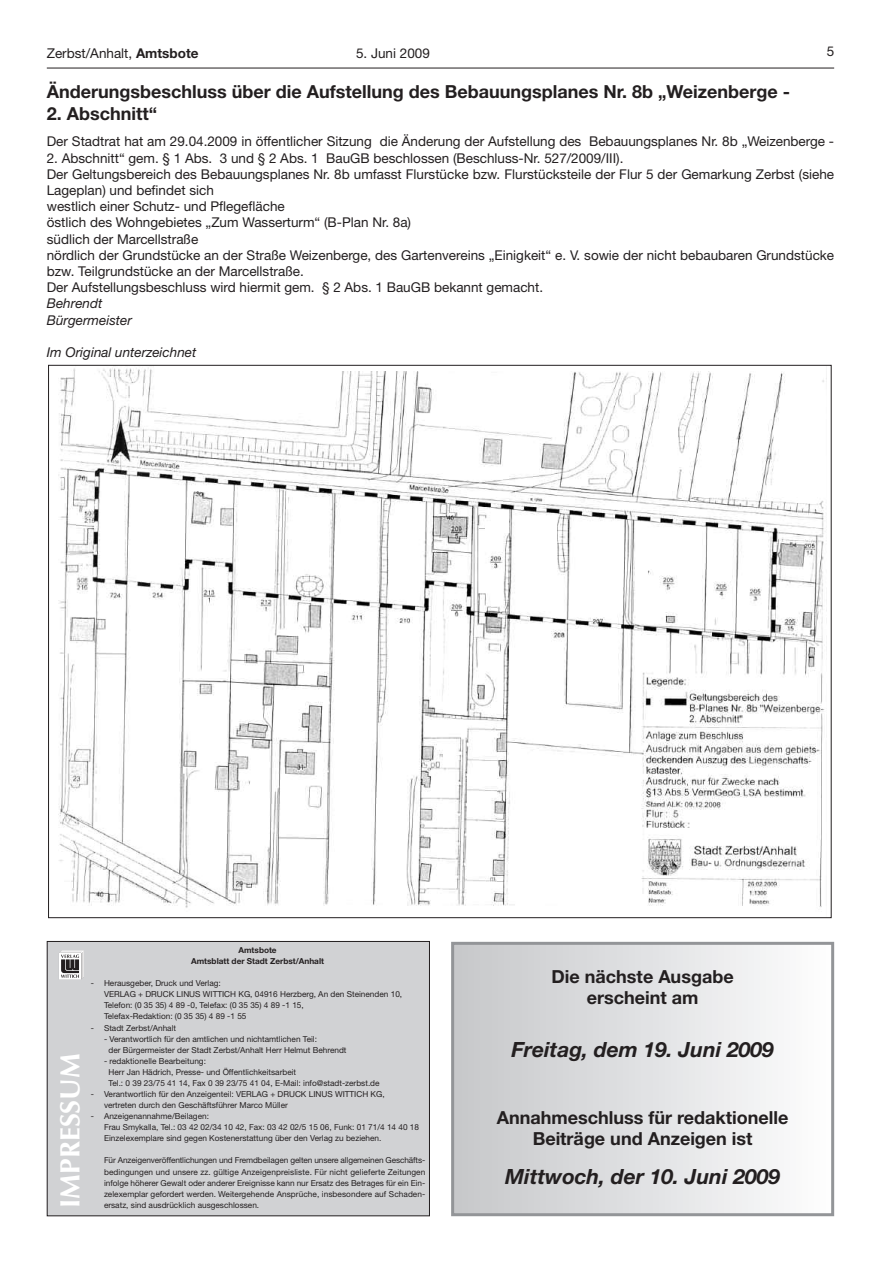
<style>
.page{position:relative;width:881px;height:1263px;background:#fff}
.page>*{position:absolute;margin:0;border:0;box-sizing:border-box;transform-origin:0 0}
.t1{font:700 27.75px "Optima";color:#fff}
.t2{font:italic 700 21px "Helvetica Neue LT";color:#231f20}
.t3{font:700 18px/21.6px "Helvetica Neue LT";color:#231f20;text-align:center}
.t4{font:13.5px/16.2px "Helvetica Neue LT";color:#231f20}
.t5{font:italic 13.5px/16.2px "Helvetica Neue LT";color:#231f20}
.t6{font:8.25px/11.1px "Helvetica Neue LT";color:#231f20}
.t7{font:700 8.25px/11.1px "Helvetica Neue LT";color:#231f20;text-align:center}
.s1{font-weight:700}
</style>
<div class="page">
<img style="left:58px;top:367px;width:767px;height:541px">
<hr style="left:47px;top:68px;width:786px;height:1px;background:#231f20">
<div style="left:47px;top:941px;width:382px;height:275px;background:#d1d2d4"></div>
<div style="left:47px;top:941px;width:382px;height:275px;border:1px solid #231f20"></div>
<svg style="left:59px;top:950px;width:25px;height:30px"></svg>
<div style="left:454px;top:945px;width:376px;height:268px;background:linear-gradient(to right,#c6c7c9,#fdfdfd)"></div>
<div style="left:451px;top:942px;width:382px;height:274px;border:3px solid #939598"></div>
<h3 class="t4" style="left:47px;top:46px;width:153px">Zerbst/Anhalt, <span class="s1">Amtsbote</span></h3>
<h3 class="t4" style="left:356px;top:46px;width:75px">5. Juni 2009</h3>
<h3 class="t4" style="left:826px;top:45px;width:9px">5</h3>
<h3 class="t3" style="left:47px;top:82px;width:744px">Änderungsbeschluss über die Aufstellung des Bebauungsplanes Nr. 8b „Weizenberge -</h3>
<h3 class="t3" style="left:47px;top:104px;width:112px">2. Abschnitt“</h3>
<h3 class="t4" style="left:47px;top:135px;width:788px">Der Stadtrat hat am 29.04.2009 in öffentlicher Sitzung die Änderung der Aufstellung des Bebauungsplanes Nr. 8b „Weizenberge -</h3>
<p class="t4" style="left:47px;top:151px;width:788px">2. Abschnitt“ gem. § 1 Abs. 3 und § 2 Abs. 1 BauGB beschlossen (Beschluss-Nr. 527/2009/III).<br>Der Geltungsbereich des Bebauungsplanes Nr. 8b umfasst Flurstücke bzw. Flurstücksteile der Flur 5 der Gemarkung Zerbst (siehe Lageplan) und befindet sich<br>westlich einer Schutz- und Pflegefläche<br>östlich des Wohngebietes „Zum Wasserturm“ (B-Plan Nr. 8a)<br>südlich der Marcellstraße<br>nördlich der Grundstücke an der Straße Weizenberge, des Gartenvereins „Einigkeit“ e. V. sowie der nicht bebaubaren Grundstücke bzw. Teilgrundstücke an der Marcellstraße.<br>Der Aufstellungsbeschluss wird hiermit gem. § 2 Abs. 1 BauGB bekannt gemacht.</p>
<h3 class="t5" style="left:47px;top:297px;width:87px">Behrendt<br>Bürgermeister</h3>
<h3 class="t5" style="left:47px;top:345px;width:151px">Im Original unterzeichnet</h3>
<h1 class="t1" style="left:59px;top:1208px;width:156px;rotate:-90deg">IMPRESSUM</h1>
<p class="t7" style="left:191px;top:945px;width:134px">Amtsbote<br>Amtsblatt der Stadt Zerbst/Anhalt</p>
<p class="t6" style="left:104px;top:978px;width:299px;text-indent:-13px">- Herausgeber, Druck und Verlag:<br>VERLAG + DRUCK LINUS WITTICH KG, 04916 Herzberg, An den Steinenden 10, Telefon: (0 35 35) 4 89 -0, Telefax: (0 35 35) 4 89 -1 15,<br>Telefax-Redaktion: (0 35 35) 4 89 -1 55</p>
<p class="t6" style="left:91px;top:1023px;width:87px">- Stadt Zerbst/Anhalt</p>
<p class="t6" style="left:108px;top:1034px;width:239px;text-indent:-5px">- Verantwortlich für den amtlichen und nichtamtlichen Teil:<br>der Bürgermeister der Stadt Zerbst/Anhalt Herr Helmut Behrendt</p>
<p class="t6" style="left:108px;top:1056px;width:272px;text-indent:-5px">- redaktionelle Bearbeitung:<br>Herr Jan Hädrich, Presse- und Öffentlichkeitsarbeit<br>Tel.: 0 39 23/75 41 14, Fax 0 39 23/75 41 04, E-Mail: info@stadt-zerbst.de</p>
<p class="t6" style="left:104px;top:1089px;width:282px;text-indent:-13px">- Verantwortlich für den Anzeigenteil: VERLAG + DRUCK LINUS WITTICH KG, vertreten durch den Geschäftsführer Marco Müller</p>
<p class="t6" style="left:104px;top:1111px;width:316px;text-indent:-13px">- Anzeigenannahme/Beilagen:<br>Frau Smykalla, Tel.: 03 42 02/34 10 42, Fax: 03 42 02/5 15 06, Funk: 01 71/4 14 40 18<br>Einzelexemplare sind gegen Kostenerstattung über den Verlag zu beziehen.</p>
<p class="t6" style="left:104px;top:1156px;width:323px;text-align:justify">Für Anzeigenveröffentlichungen und Fremdbeilagen gelten unsere allgemeinen Geschäfts&shy;bedingungen und unsere zz. gültige Anzeigenpreisliste. Für nicht gelieferte Zeitungen infolge höherer Gewalt oder anderer Ereignisse kann nur Ersatz des Betrages für ein Ein&shy;zelexemplar gefordert werden. Weitergehende Ansprüche, insbesondere auf Schaden&shy;ersatz, sind ausdrücklich ausgeschlossen.</p>
<h3 class="t3" style="left:551px;top:967px;width:183px">Die nächste Ausgabe erscheint am</h3>
<h2 class="t2" style="left:511px;top:1042px;width:264px">Freitag, dem 19. Juni 2009</h2>
<h3 class="t3" style="left:496px;top:1108px;width:293px">Annahmeschluss für redaktionelle<br>Beiträge und Anzeigen ist</h3>
<h2 class="t2" style="left:505px;top:1169px;width:276px">Mittwoch, der 10. Juni 2009</h2>
</div>
